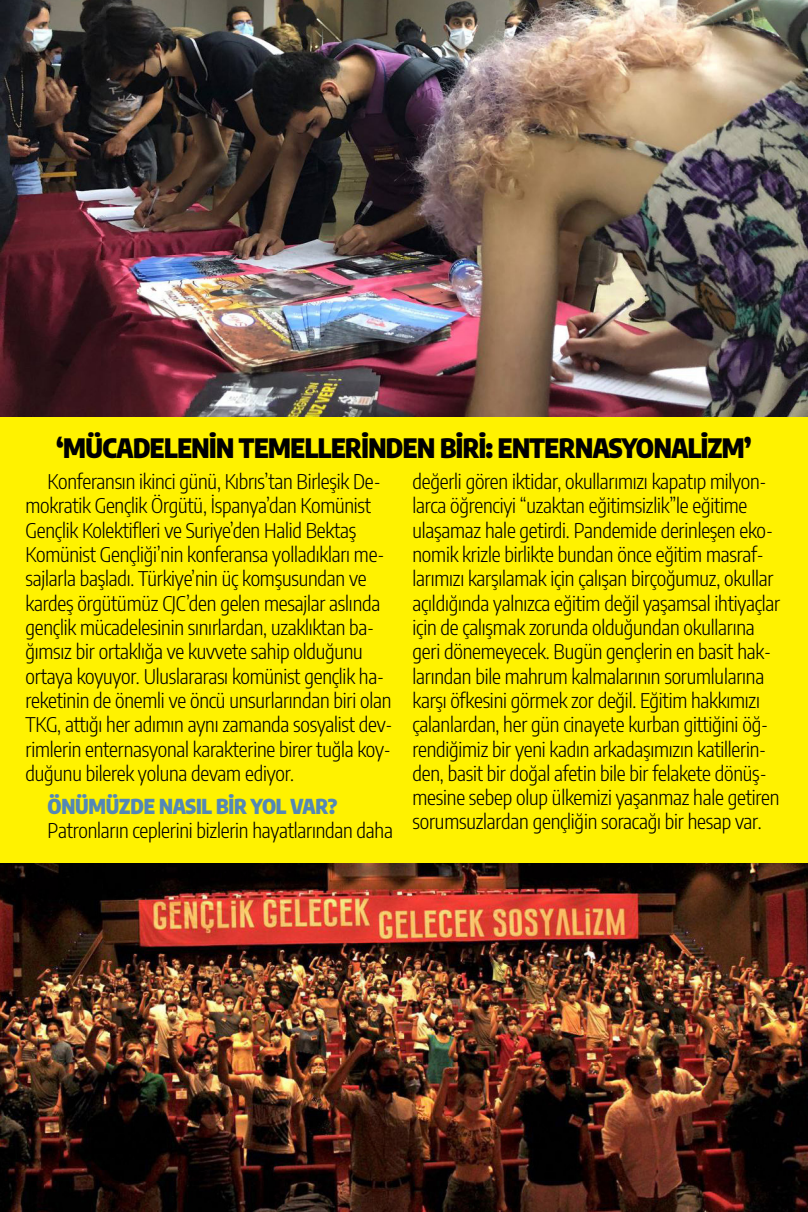
<style>
.page{position:relative;width:808px;height:1212px;background:#fff}
.page>*{position:absolute;margin:0;border:0;box-sizing:border-box;transform-origin:0 0}
.t1{font:900 26.25px "Encode Sans Condensed";letter-spacing:-.02em;color:#000}
.t2{font:300 20.25px/24.3px "Encode Sans Condensed";letter-spacing:-.01em;color:#000}
.t3{font:900 20.25px "Encode Sans Condensed";letter-spacing:-.01em;color:#5488b5}
</style>
<div class="page">
<div style="left:0;top:409px;width:808px;height:455px;background:#fff200"></div>
<img style="left:0;top:0;width:808px;height:417px">
<img style="left:0;top:864px;width:808px;height:348px">
<p class="t1" style="left:57px;top:427px;width:696px">‘MÜCADELENİN TEMELLERİNDEN BİRİ: ENTERNASYONALİZM’</p>
<p class="t2" style="left:26px;top:469px;width:368px;text-indent:22px">Konferansın ikinci günü, Kıbrıs’tan Birleşik De&shy;mokratik Gençlik Örgütü, İspanya’dan Komünist Gençlik Kolektifleri ve Suriye’den Halid Bektaş Komünist Gençliği’nin konferansa yolladıkları me&shy;sajlarla başladı. Türkiye’nin üç komşusundan ve kardeş örgütümüz CJC’den gelen mesajlar aslında gençlik mücadelesinin sınırlardan, uzaklıktan ba&shy;ğımsız bir ortaklığa ve kuvvete sahip olduğunu ortaya koyuyor. Uluslararası komünist gençlik ha&shy;reketinin de önemli ve öncü unsurlarından biri olan TKG, attığı her adımın aynı zamanda sosyalist dev&shy;rimlerin enternasyonal karakterine birer tuğla koy&shy;duğunu bilerek yoluna devam ediyor.</p>
<p class="t3" style="left:48px;top:790px;width:291px">ÖNÜMÜZDE NASIL BİR YOL VAR?</p>
<p class="t2" style="left:48px;top:817px;width:347px">Patronların ceplerini bizlerin hayatlarından daha</p>
<p class="t2" style="left:412px;top:469px;width:369px">değerli gören iktidar, okullarımızı kapatıp milyon&shy;larca öğrenciyi “uzaktan eğitimsizlik”le eğitime ulaşamaz hale getirdi. Pandemide derinleşen eko&shy;nomik krizle birlikte bundan önce eğitim masraf&shy;larımızı karşılamak için çalışan birçoğumuz, okullar açıldığında yalnızca eğitim değil yaşamsal ihtiyaçlar için de çalışmak zorunda olduğundan okullarına geri dönemeyecek. Bugün gençlerin en basit hak&shy;larından bile mahrum kalmalarının sorumlularına karşı öfkesini görmek zor değil. Eğitim hakkımızı çalanlardan, her gün cinayete kurban gittiğini öğ&shy;rendiğimiz bir yeni kadın arkadaşımızın katillerin&shy;den, basit bir doğal afetin bile bir felakete dönüş&shy;mesine sebep olup ülkemizi yaşanmaz hale getiren sorumsuzlardan gençliğin soracağı bir hesap var.</p>
</div>
